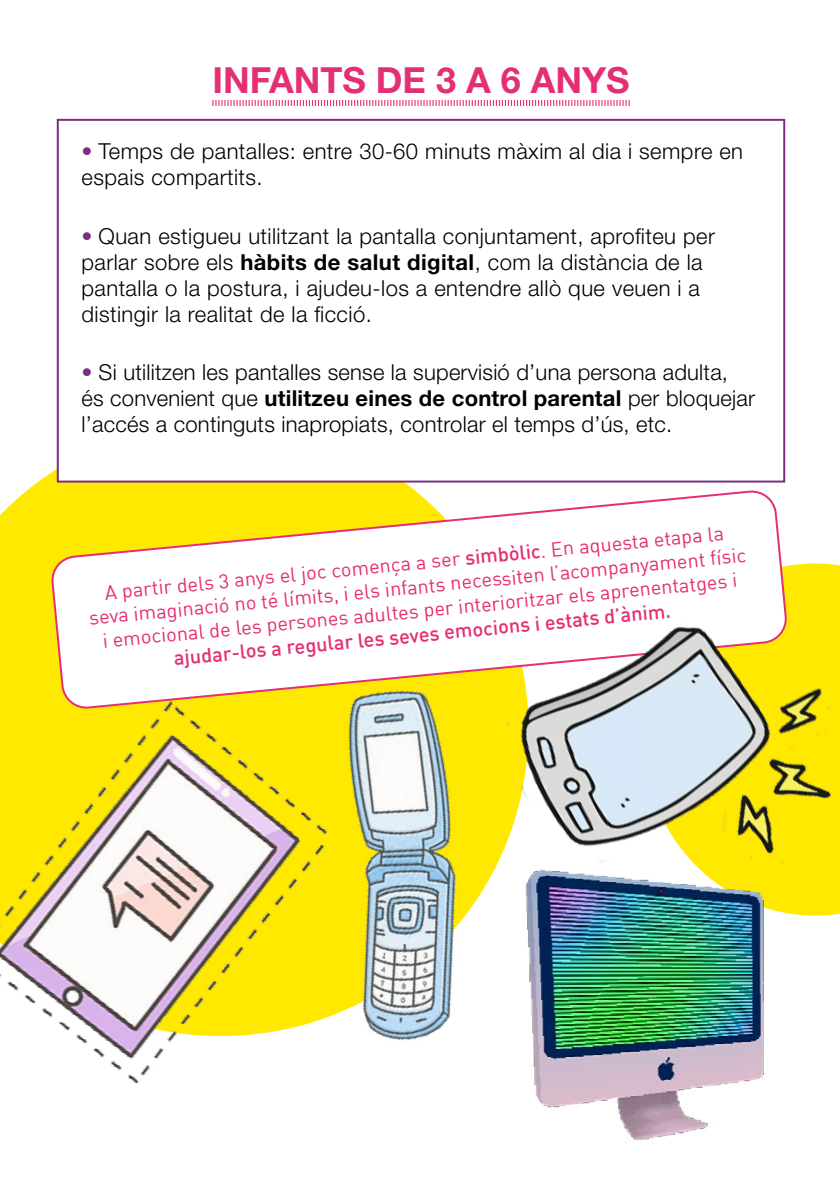
<style>
.page{position:relative;width:840px;height:1191px;background:#fff}
.page>*{position:absolute;margin:0;border:0;box-sizing:border-box;transform-origin:0 0}
.t1{font:700 36px "Helvetica Neue LT Std";color:#e52f75}
.t2{font:300 22px/26px "Helvetica Neue LT Std";letter-spacing:.02em;color:#000}
.t3{font:20px/24.2px "DIN";color:#e52f75;text-align:center}
.t4{font:500 20px "DIN";color:#e52f75}
.s1{color:#7b2f82}
.s2{font-weight:700}
.s3{font-weight:500}
</style>
<div class="page">
<svg style="left:0;top:421px;width:528px;height:186px;fill:#ffe900"></svg>
<svg style="left:212px;top:100px;width:417px;height:6px"></svg>
<div style="left:58px;top:120px;width:725px;height:361px;background:#fff"></div>
<div style="left:57px;top:119px;width:727px;height:363px;border:2px solid #7b2f82"></div>
<svg style="left:51px;top:490px;width:725px;height:117px"></svg>
<img style="left:0;top:607px;width:111px;height:457px">
<img style="left:435px;top:507px;width:404px;height:343px">
<img style="left:111px;top:573px;width:577px;height:511px">
<img style="left:456px;top:850px;width:383px;height:290px">
<h1 class="t1" style="left:212px;top:58px;width:418px">INFANTS DE 3 A 6 ANYS</h1>
<p class="t2" style="left:81px;top:138px;width:662px"><span class="s1">•</span> Temps de pantalles: entre 30-60 minuts màxim al dia i sempre en espais compartits.</p>
<p class="t2" style="left:81px;top:222px;width:634px"><span class="s1">•</span> Quan estigueu utilitzant la pantalla conjuntament, aprofiteu per parlar sobre els <span class="s2">hàbits de salut digital</span>, com la distància de la pantalla o la postura, i ajudeu-los a entendre allò que veuen i a distingir la realitat de la ficció.</p>
<p class="t2" style="left:81px;top:358px;width:674px"><span class="s1">•</span> Si utilitzen les pantalles sense la supervisió d’una persona adulta, és convenient que <span class="s2">utilitzeu eines de control parental</span> per bloquejar l’accés a continguts inapropiats, controlar el temps d’ús, etc.</p>
<p class="t3" style="left:85px;top:584px;width:661px;rotate:-6deg">A partir dels 3 anys el joc comença a ser <span class="s3">simbòlic</span>. En aquesta etapa la seva imaginació no té límits, i els infants necessiten l’acompanyament físic i emocional de les persones adultes per interioritzar els aprenentatges i</p>
<p class="t4" style="left:173px;top:647px;width:500px;rotate:-6deg">ajudar-los a regular les seves emocions i estats d’ànim.</p>
</div>
